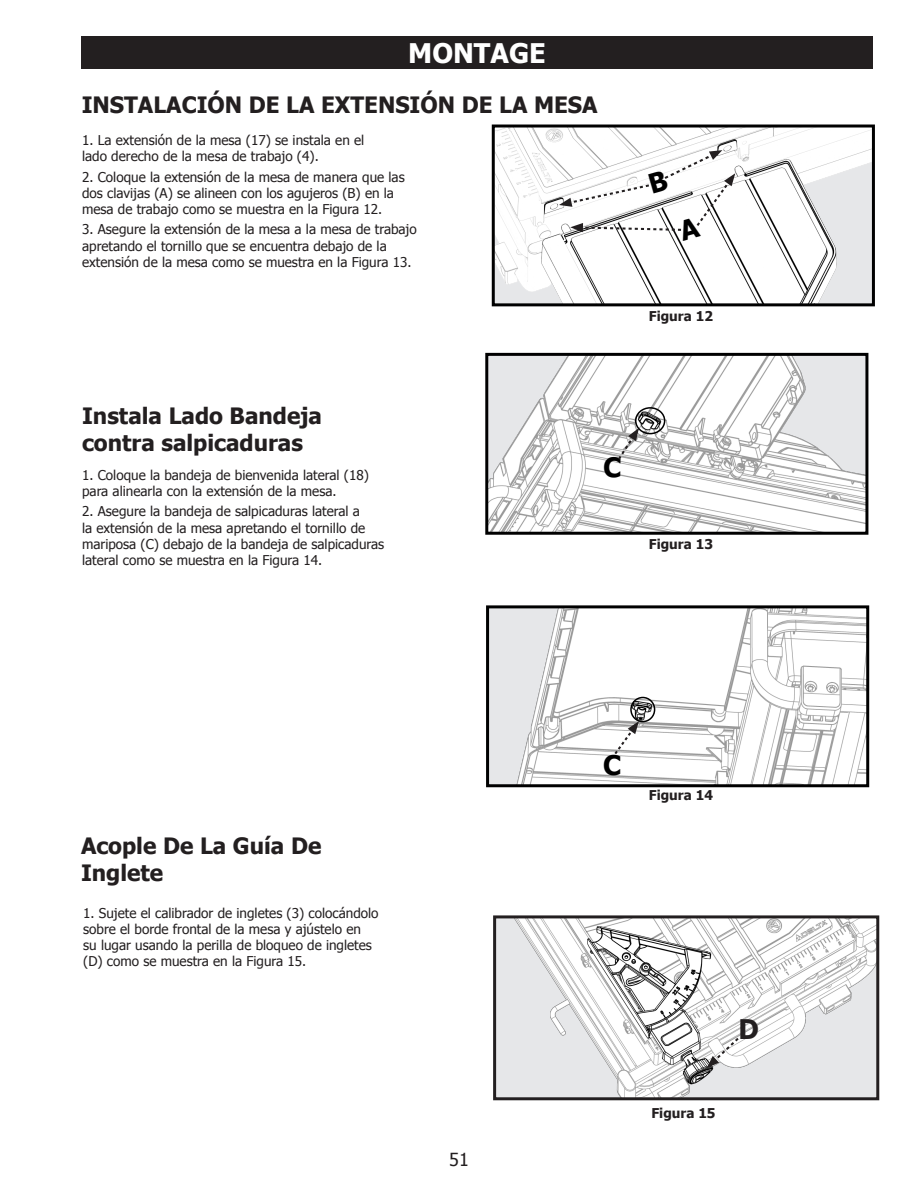
<style>
.page{position:relative;width:918px;height:1188px;background:#fff}
.page>*{position:absolute;margin:0;border:0;box-sizing:border-box;transform-origin:0 0}
.Section_Header{font:700 27px "Tahoma";color:#fff}
.Number_list_2{font:700 27px "Tahoma";color:#231f20}
.Sub_Header{font:700 27px "Tahoma";color:#000}
.Sub_Header-2{font:700 22.5px/27px "Tahoma";color:#231f20}
.t1{font:18px "Tahoma";color:#231f20}
.Number_list_2-2{font:13.5px/16.2px "Tahoma";color:#231f20}
.Sub_Header-3{font:700 13.5px "Tahoma";color:#231f20}
</style>
<div class="page">
<div style="left:81px;top:36px;width:792px;height:33px;background:#231f20"></div>
<img style="left:497px;top:919px;width:378px;height:177px">
<div style="left:493px;top:915px;width:386px;height:185px;border:3px solid #231f20"></div>
<svg style="left:707px;top:1036px;width:34px;height:32px"></svg>
<img style="left:489px;top:357px;width:375px;height:174px">
<div style="left:485px;top:353px;width:383px;height:182px;border:3px solid #000"></div>
<div style="left:488px;top:607px;width:380px;height:179px;background:#e6e7e9"></div>
<img style="left:517px;top:609px;width:348px;height:174px">
<div style="left:486px;top:605px;width:383px;height:182px;border:3px solid #000"></div>
<svg style="left:612px;top:721px;width:27px;height:35px"></svg>
<div style="left:635px;top:407px;width:30px;height:27px;border:2px solid #000;border-radius:50%"></div>
<div style="left:630px;top:697px;width:25px;height:25px;border:2px solid #000;border-radius:50%"></div>
<img style="left:496px;top:129px;width:375px;height:173px">
<div style="left:492px;top:125px;width:383px;height:181px;border:3px solid #000"></div>
<svg style="left:604px;top:428px;width:35px;height:50px"></svg>
<svg style="left:559px;top:150px;width:176px;height:91px"></svg>
<p class="Section_Header" style="left:408px;top:34px;width:139px">MONTAGE</p>
<p class="Sub_Header-2" style="left:82px;top:90px;width:517px">INSTALACIÓN DE LA EXTENSIÓN DE LA MESA</p>
<p class="Number_list_2-2" style="left:82px;top:131px;width:284px">1. La extensión de la mesa (17) se instala en el lado derecho de la mesa de trabajo (4).</p>
<p class="Number_list_2-2" style="left:82px;top:168px;width:324px">2. Coloque la extensión de la mesa de manera que las dos clavijas (A) se alineen con los agujeros (B) en la mesa de trabajo como se muestra en la Figura 12.</p>
<p class="Number_list_2-2" style="left:82px;top:221px;width:336px">3. Asegure la extensión de la mesa a la mesa de trabajo apretando el tornillo que se encuentra debajo de la extensión de la mesa como se muestra en la Figura 13.</p>
<p class="Sub_Header-2" style="left:82px;top:401px;width:242px">Instala Lado Bandeja contra salpicaduras</p>
<p class="Number_list_2-2" style="left:82px;top:466px;width:288px">1. Coloque la bandeja de bienvenida lateral (18) para alinearla con la extensión de la mesa.</p>
<p class="Number_list_2-2" style="left:82px;top:503px;width:304px">2. Asegure la bandeja de salpicaduras lateral a<br>la extensión de la mesa apretando el tornillo de mariposa (C) debajo de la bandeja de salpicaduras lateral como se muestra en la Figura 14.</p>
<p class="Sub_Header-3" style="left:649px;top:307px;width:66px">Figura 12</p>
<p class="Sub_Header-3" style="left:649px;top:534px;width:66px">Figura 13</p>
<p class="Sub_Header-2" style="left:81px;top:831px;width:242px">Acople De La Guía De<br>Inglete</p>
<p class="Number_list_2-2" style="left:83px;top:904px;width:297px">1. Sujete el calibrador de ingletes (3) colocándolo sobre el borde frontal de la mesa y ajústelo en<br>su lugar usando la perilla de bloqueo de ingletes (D) como se muestra en la Figura 15.</p>
<h3 class="t1" style="left:449px;top:1147px;width:21px">51</h3>
<p class="Sub_Header" style="left:603px;top:746px;width:20px">C</p>
<p class="Sub_Header-3" style="left:649px;top:786px;width:66px">Figura 14</p>
<p class="Number_list_2" style="left:739px;top:1010px;width:22px">D</p>
<p class="Sub_Header-3" style="left:651px;top:1104px;width:66px">Figura 15</p>
</div>
